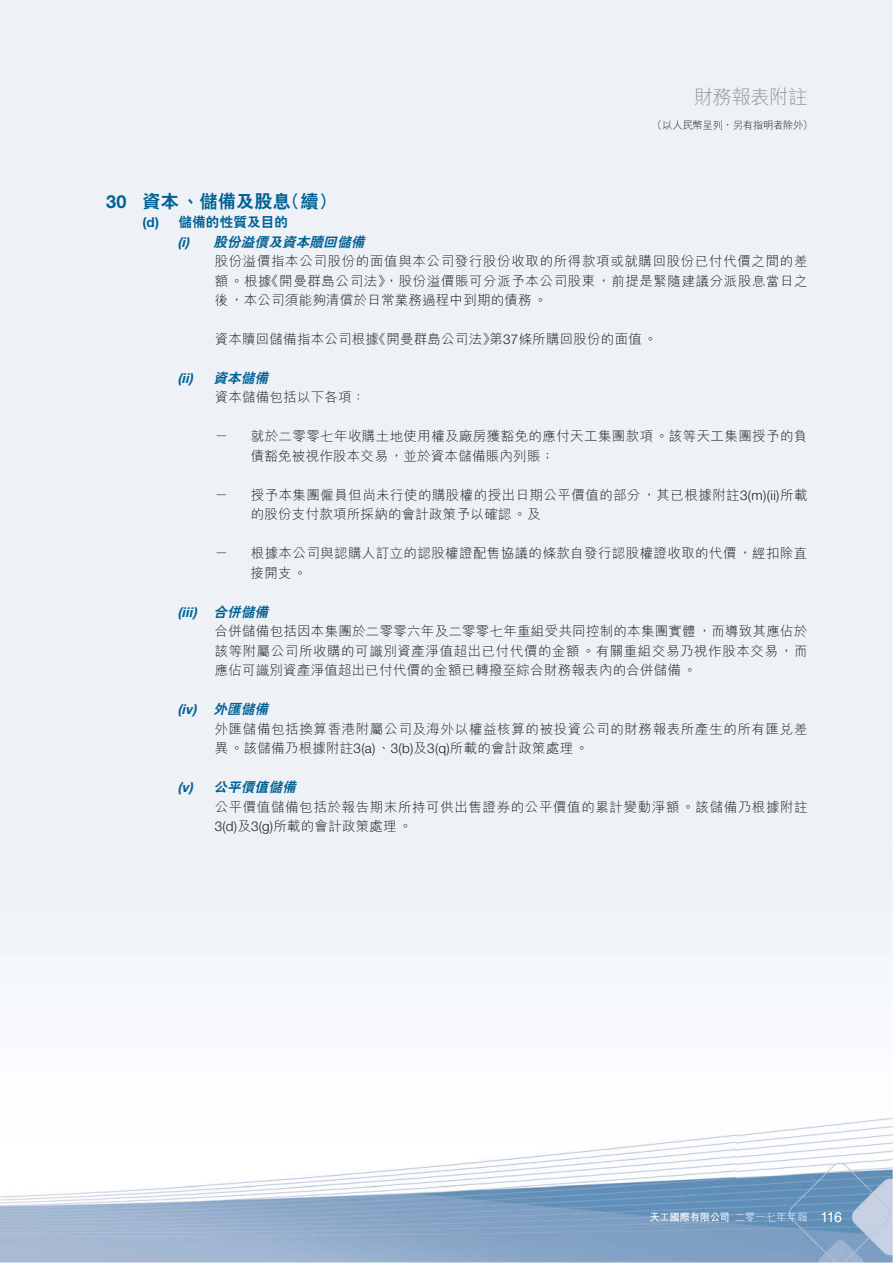
<style>
.page{position:relative;width:893px;height:1263px;background:#fff}
.page>*{position:absolute;margin:0;border:0;box-sizing:border-box;transform-origin:0 0}
.t1{font:19.5px "M Hei HK Light E Ten B5 H";letter-spacing:-.035em;color:#929497}
.t2{font:18px "C Hei 2 HK Xbold E Ten B5 H";letter-spacing:.015em;color:#006295}
.t3{font:13.5px/19.5px "M Hei HK Light E Ten B5 H";letter-spacing:.03em;color:#1d1d1b}
.t4{font:italic 13.5px/19.5px "C Hei 2 HK Xbold E Ten B5 H";letter-spacing:.015em;color:#006295}
.t5{font:italic 700 13.5px "Helvetica Neue LT Std";color:#006295}
.t6{font:10.5px "M Hei HK Light E Ten B5 H";letter-spacing:-.04em;color:#1d1d1b}
.t7{font:10.5px "M Hei HK Bold E Ten B5 H";letter-spacing:-.05em;color:#fff}
.s1{font-family:"Helvetica Neue LT Std";font-weight:700}
.s2{font-family:"Helvetica Neue LT Std";font-weight:700;font-style:normal}
.s3{font-style:normal}
.s4{font-family:"Helvetica Neue LT Std";font-weight:300}
.s5{font-family:"C Hei 2 HK Xbold E Ten B5 H";font-weight:400}
.s6{font-family:"M Hei HK Light E Ten B5 H"}
</style>
<div class="page">
<img style="left:0;top:0;width:893px;height:1263px">
<div style="left:695px;top:87px;width:112px;height:19px;background:#eef1f7"></div>
<svg style="left:822px;top:1211px;width:19px;height:11px"></svg>
<h1 class="t1" style="left:694px;top:89px;width:115px">財務報表附註</h1>
<p class="t6" style="left:652px;top:121px;width:163px">（以人民幣呈列，另有指明者除外）</p>
<h2 class="t2" style="left:106px;top:194px;width:232px"><span class="s1">30</span> 資本、儲備及股息（續）</h2>
<p class="t4" style="left:177px;top:214px;width:192px;text-indent:-35px"><span class="s2">(d)</span> <span class="s3">儲備的性質及目的<br></span><span class="s1">(i)</span> 股份溢價及資本贖回儲備</p>
<p class="t3" style="left:215px;top:253px;width:595px;text-align:justify">股份溢價指本公司股份的面值與本公司發行股份收取的所得款項或就購回股份已付代價之間的差額。根據《開曼群島公司法》，股份溢價賬可分派予本公司股東，前提是緊隨建議分派股息當日之後，本公司須能夠清償於日常業務過程中到期的債務。</p>
<p class="t3" style="left:215px;top:331px;width:444px">資本贖回儲備指本公司根據《開曼群島公司法》第<span class="s4">37</span>條所購回股份的面值。</p>
<p class="t5" style="left:177px;top:373px;width:17px">(ii)</p>
<p class="t4" style="left:213px;top:370px;width:59px">資本儲備</p>
<p class="t3" style="left:215px;top:389px;width:152px">資本儲備包括以下各項：</p>
<p class="t3" style="left:215px;top:428px;width:15px">－</p>
<p class="t3" style="left:251px;top:428px;width:558px">就於二零零七年收購土地使用權及廠房獲豁免的應付天工集團款項。該等天工集團授予的負債豁免被視作股本交易，並於資本儲備賬內列賬；</p>
<p class="t3" style="left:215px;top:487px;width:15px">－</p>
<p class="t3" style="left:251px;top:487px;width:558px">授予本集團僱員但尚未行使的購股權的授出日期公平價值的部分，其已根據附註<span class="s4">3(m)(ii)</span>所載的股份支付款項所採納的會計政策予以確認。及</p>
<p class="t3" style="left:215px;top:545px;width:15px">－</p>
<p class="t3" style="left:251px;top:545px;width:558px">根據本公司與認購人訂立的認股權證配售協議的條款自發行認股權證收取的代價，經扣除直接開支。</p>
<p class="t5" style="left:177px;top:607px;width:95px">(iii) <span class="s5">合併儲備</span></p>
<p class="t3" style="left:215px;top:623px;width:594px;text-align:justify">合併儲備包括因本集團於二零零六年及二零零七年重組受共同控制的本集團實體，而導致其應佔於該等附屬公司所收購的可識別資產淨值超出已付代價的金額。有關重組交易乃視作股本交易，而應佔可識別資產淨值超出已付代價的金額已轉撥至綜合財務報表內的合併儲備。</p>
<p class="t5" style="left:177px;top:705px;width:21px">(iv)</p>
<p class="t4" style="left:213px;top:701px;width:59px">外匯儲備</p>
<p class="t3" style="left:215px;top:721px;width:594px">外匯儲備包括換算香港附屬公司及海外以權益核算的被投資公司的財務報表所產生的所有匯兌差異。該儲備乃根據附註<span class="s4">3(a)</span>、<span class="s4">3(b)</span>及<span class="s4">3(q)</span>所載的會計政策處理。</p>
<p class="t4" style="left:177px;top:779px;width:123px"><span class="s1">(v)</span> 公平價值儲備</p>
<p class="t3" style="left:215px;top:799px;width:595px">公平價值儲備包括於報告期末所持可供出售證券的公平價值的累計變動淨額。該儲備乃根據附註<br><span class="s4">3(d)</span>及<span class="s4">3(g)</span>所載的會計政策處理。</p>
<p class="t7" style="left:650px;top:1213px;width:159px">天工國際有限公司 <span class="s6">二零一七年年報</span></p>
</div>
